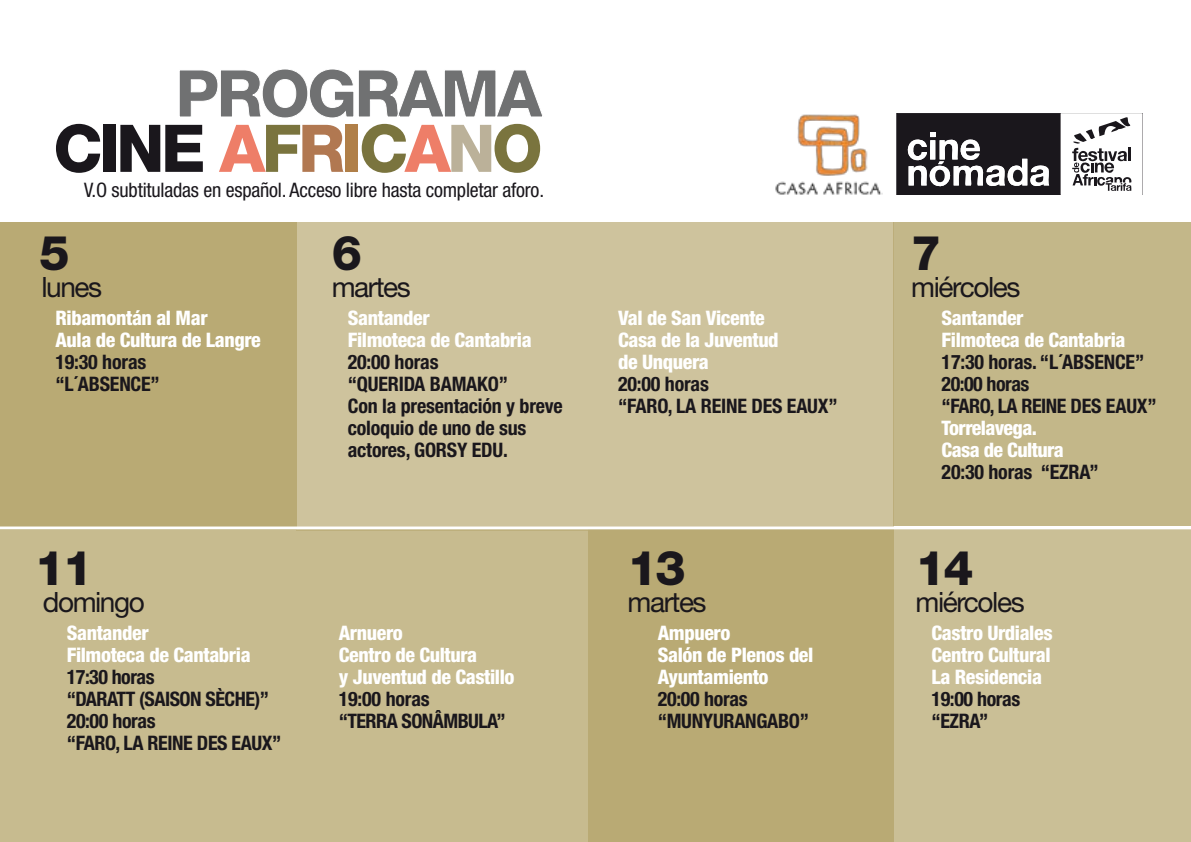
<style>
.page{position:relative;width:1191px;height:842px;background:#fff}
.page>*{position:absolute;margin:0;border:0;box-sizing:border-box;transform-origin:0 0}
.t1{font:800 65.8px/54.8px "Helvetica Neue";letter-spacing:-.05em;color:#707172;text-align:right}
.t2{font:800 48px "Helvetica Neue";color:#1a171c}
.t3{font:28px "Helvetica Neue";letter-spacing:-.05em;color:#1a171c}
.t4{font:700 condensed 20px/22px "Helvetica Neue";letter-spacing:-.01em;color:#1a171c}
.t5{font:800 condensed 20px/22px "Helvetica Neue";letter-spacing:-.02em;color:#fff}
.t6{font:condensed 20px "Helvetica Neue";letter-spacing:-.01em;color:#1a171c}
.t7{font:700 condensed 20px/22px "Helvetica Neue";letter-spacing:-.03em;color:#1a171c}
.s1{color:#1a171c}
.s2{color:#ee7e68}
.s3{color:#7a743e}
.s4{color:#b17851}
.s5{color:#b07f48}
.s6{color:#bbb199}
</style>
<div class="page">
<div style="left:0;top:527px;width:588px;height:315px;background:#c7bb8f"></div>
<div style="left:0;top:218px;width:296px;height:311px;background:#b9aa74"></div>
<div style="left:893px;top:216px;width:298px;height:309px;background:#c3b789"></div>
<div style="left:893px;top:527px;width:298px;height:315px;background:#cabf96"></div>
<div style="left:296px;top:218px;width:597px;height:313px;background:#cec39d"></div>
<div style="left:588px;top:528px;width:305px;height:314px;background:#b9aa74"></div>
<img style="left:775px;top:114px;width:107px;height:81px">
<svg style="left:896px;top:113px;width:246px;height:82px"></svg>
<div style="left:0;top:200px;width:1191px;height:22px;background:#fff"></div>
<hr style="left:0;top:526px;width:1191px;height:3px;background:#fff">
<h1 class="t1" style="left:53px;top:66px;width:491px">PROGRAMA<br><span class="s1">CINE</span> <span class="s2">A</span><span class="s3">F</span><span class="s4">R</span><span class="s5">I</span><span class="s3">C</span><span class="s2">A</span><span class="s6">N</span><span class="s3">O</span></h1>
<p class="t6" style="left:84px;top:179px;width:461px">V.O subtituladas en español. Acceso libre hasta completar aforo.</p>
<h2 class="t2" style="left:39px;top:224px;width:32px">5</h2>
<h3 class="t3" style="left:41px;top:270px;width:62px">lunes</h3>
<p class="t5" style="left:55px;top:307px;width:207px">Ribamontán al Mar<br>Aula de Cultura de Langre</p>
<p class="t4" style="left:55px;top:351px;width:106px">19:30 horas “L´ABSENCE”</p>
<h2 class="t2" style="left:35px;top:539px;width:60px">11</h2>
<h3 class="t3" style="left:43px;top:585px;width:104px">domingo</h3>
<p class="t5" style="left:67px;top:621px;width:185px">Santander<br>Filmoteca de Cantabria</p>
<p class="t4" style="left:67px;top:665px;width:216px">17:30 horas<br>“DARATT (SAISON SÈCHE)”<br>20:00 horas<br>“FARO, LA REINE DES EAUX”</p>
<h2 class="t2" style="left:332px;top:224px;width:32px">6</h2>
<h3 class="t3" style="left:332px;top:270px;width:81px">martes</h3>
<p class="t5" style="left:348px;top:307px;width:185px">Santander<br>Filmoteca de Cantabria</p>
<p class="t4" style="left:348px;top:351px;width:216px">20:00 horas<br>“QUERIDA BAMAKO”<br>Con la presentación y breve coloquio de uno de sus actores, GORSY EDU.</p>
<p class="t5" style="left:339px;top:621px;width:177px">Arnuero<br>Centro de Cultura<br>y Juventud de Castillo</p>
<p class="t7" style="left:339px;top:687px;width:168px">19:00 horas<br>“TERRA SONÂMBULA”</p>
<p class="t5" style="left:618px;top:307px;width:162px">Val de San Vicente<br>Casa de la Juventud de Unquera</p>
<p class="t4" style="left:618px;top:373px;width:221px">20:00 horas<br>“FARO, LA REINE DES EAUX”</p>
<h2 class="t2" style="left:627px;top:539px;width:60px">13</h2>
<h3 class="t3" style="left:627px;top:585px;width:81px">martes</h3>
<p class="t5" style="left:658px;top:621px;width:157px">Ampuero<br>Salón de Plenos del<br>Ayuntamiento</p>
<p class="t4" style="left:658px;top:687px;width:153px">20:00 horas “MUNYURANGABO”</p>
<h2 class="t2" style="left:911px;top:224px;width:32px">7</h2>
<h3 class="t3" style="left:911px;top:270px;width:111px">miércoles</h3>
<p class="t5" style="left:941px;top:307px;width:185px">Santander<br>Filmoteca de Cantabria</p>
<p class="t4" style="left:941px;top:351px;width:216px">17:30 horas. “L´ABSENCE”<br>20:00 horas<br>“FARO, LA REINE DES EAUX”</p>
<p class="t5" style="left:941px;top:417px;width:124px">Torrelavega.<br>Casa de Cultura</p>
<p class="t4" style="left:941px;top:461px;width:158px">20:30 horas “EZRA”</p>
<h2 class="t2" style="left:915px;top:539px;width:60px">14</h2>
<h3 class="t3" style="left:915px;top:585px;width:111px">miércoles</h3>
<p class="t5" style="left:931px;top:621px;width:123px;text-align:justify">Castro Urdiales Centro Cultural La Residencia</p>
<p class="t4" style="left:931px;top:687px;width:90px">19:00 horas “EZRA”</p>
</div>
